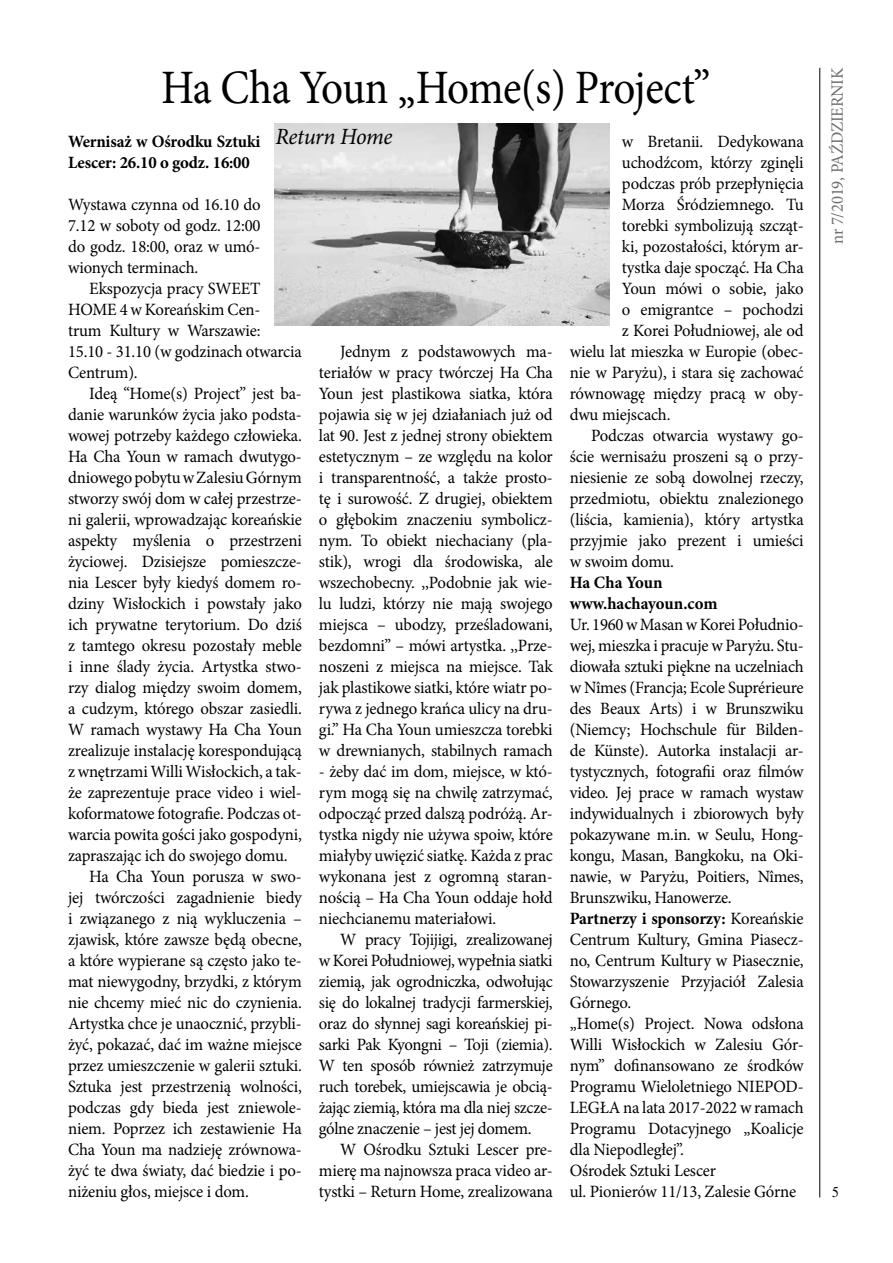
<style>
.page{position:relative;width:893px;height:1263px;background:#fff}
.page>*{position:absolute;margin:0;border:0;box-sizing:border-box;transform-origin:0 0}
.t1{font:48px "Minion Pro";letter-spacing:-.02em;color:#000;scale:.9 1}
.t2{font:italic 23.25px "Minion Pro";letter-spacing:-.02em;color:#000}
.t3{font:17.25px/21px "Minion Pro";letter-spacing:-.01em;color:#000;text-align:justify}
.t4{font:700 17.25px/21px "Minion Pro";letter-spacing:-.01em;color:#000}
.t5{font:17.25px "Minion Pro";letter-spacing:-.01em;color:#6d6e71}
.t6{font:15px "Times CE Medium";color:#000;scale:.9 1}
.s1{font-weight:700}
</style>
<div class="page">
<hr style="left:819px;top:68px;width:1px;height:1129px;background:#000">
<img style="left:274px;top:123px;width:335px;height:202px">
<h1 class="t1" style="left:161px;top:55px;width:612px">Ha Cha Youn „Home(s) Project”</h1>
<h2 class="t2" style="left:275px;top:121px;width:119px">Return Home</h2>
<p class="t3" style="left:622px;top:131px;width:183px">w Bretanii. Dedykowana</p>
<p class="t3" style="left:622px;top:152px;width:183px">uchodźcom, którzy zginęli</p>
<p class="t3" style="left:622px;top:173px;width:183px">podczas prób przepłynięcia</p>
<p class="t3" style="left:622px;top:194px;width:183px">Morza Śródziemnego. Tu</p>
<p class="t3" style="left:622px;top:215px;width:183px">torebki symbolizują szcząt-</p>
<p class="t3" style="left:622px;top:236px;width:183px">ki, pozostałości, którym ar-</p>
<p class="t3" style="left:622px;top:257px;width:183px">tystka daje spocząć. Ha Cha</p>
<p class="t3" style="left:622px;top:278px;width:183px">Youn mówi o sobie, jako</p>
<p class="t3" style="left:622px;top:299px;width:183px">o emigrantce – pochodzi</p>
<p class="t3" style="left:622px;top:320px;width:183px">z Korei Południowej, ale od</p>
<p class="t3" style="left:570px;top:341px;width:235px">wielu lat mieszka w Europie (obec-</p>
<p class="t3" style="left:570px;top:362px;width:235px">nie w Paryżu), i stara się zachować</p>
<p class="t3" style="left:570px;top:383px;width:235px">równowagę między pracą w oby-</p>
<p class="t3" style="left:570px;top:404px;width:102px">dwu miejscach.</p>
<p class="t3" style="left:591px;top:425px;width:214px">Podczas otwarcia wystawy go-</p>
<p class="t3" style="left:570px;top:446px;width:235px">ście wernisażu proszeni są o przy-</p>
<p class="t3" style="left:570px;top:467px;width:235px">niesienie ze sobą dowolnej rzeczy,</p>
<p class="t3" style="left:570px;top:488px;width:235px">przedmiotu, obiektu znalezionego</p>
<p class="t3" style="left:570px;top:509px;width:235px">(liścia, kamienia), który artystka</p>
<p class="t3" style="left:570px;top:530px;width:235px">przyjmie jako prezent i umieści</p>
<p class="t3" style="left:570px;top:551px;width:106px">w swoim domu.</p>
<p class="t4" style="left:570px;top:572px;width:149px">Ha Cha Youn www.hachayoun.com</p>
<p class="t3" style="left:570px;top:614px;width:235px;text-align:left">Ur. 1960 w Masan w Korei Południo&shy;wej, mieszka i pracuje w Paryżu. Stu&shy;diowała sztuki piękne na uczelniach w Nîmes (Francja; Ecole Suprérieure des Beaux Arts) i w Brunszwiku (Niemcy; Hochschule für Bilden&shy;de Künste). Autorka instalacji ar&shy;tystycznych, fotografii oraz filmów video. Jej prace w ramach wystaw indywidualnych i zbiorowych były pokazywane m.in. w Seulu, Hong&shy;kongu, Masan, Bangkoku, na Oki&shy;nawie, w Paryżu, Poitiers, Nîmes,<br>Brunszwiku, Hanowerze.<br><span class="s1">Partnerzy i sponsorzy:</span> Koreańskie<br>Centrum Kultury, Gmina Piasecz&shy;no, Centrum Kultury w Piasecznie,<br>Stowarzyszenie Przyjaciół Zalesia<br>Górnego.<br>„Home(s) Project. Nowa odsłona<br>Willi Wisłockich w Zalesiu Gór&shy;nym” dofinansowano ze środków<br>Programu Wieloletniego NIEPOD-<br>LEGŁA na lata 2017-2022 w ramach<br>Programu Dotacyjnego „Koalicje dla Niepodległej”.<br>Ośrodek Sztuki Lescer<br>ul. Pionierów 11/13, Zalesie Górne</p>
<p class="t4" style="left:68px;top:131px;width:194px">Wernisaż w Ośrodku Sztuki<br>Lescer: 26.10 o godz. 16:00</p>
<p class="t3" style="left:68px;top:194px;width:194px">Wystawa czynna od 16.10 do 7.12 w soboty od godz. 12:00 do godz. 18:00, oraz w umó&shy;wionych terminach.</p>
<p class="t3" style="left:68px;top:278px;width:235px;text-align:left;text-indent:21px">Ekspozycja pracy SWEET<br>HOME 4 w Koreańskim Cen-<br>trum Kultury w Warszawie:<br>15.10 - 31.10 (w godzinach otwarcia<br>Centrum).</p>
<p class="t3" style="left:89px;top:383px;width:214px">Ideą “Home(s) Project” jest ba-</p>
<p class="t3" style="left:68px;top:404px;width:235px">danie warunków życia jako podsta-</p>
<p class="t3" style="left:68px;top:425px;width:235px">wowej potrzeby każdego człowieka.</p>
<p class="t3" style="left:68px;top:446px;width:235px">Ha Cha Youn w ramach dwutygo-</p>
<p class="t3" style="left:68px;top:467px;width:235px">dniowego pobytu w Zalesiu Górnym</p>
<p class="t3" style="left:68px;top:488px;width:235px">stworzy swój dom w całej przestrze-</p>
<p class="t3" style="left:68px;top:509px;width:235px">ni galerii, wprowadzając koreańskie</p>
<p class="t3" style="left:68px;top:530px;width:235px">aspekty myślenia o przestrzeni</p>
<p class="t3" style="left:68px;top:551px;width:235px">życiowej. Dzisiejsze pomieszcze-</p>
<p class="t3" style="left:68px;top:572px;width:235px">nia Lescer były kiedyś domem ro-</p>
<p class="t3" style="left:68px;top:593px;width:235px">dziny Wisłockich i powstały jako</p>
<p class="t3" style="left:68px;top:614px;width:232px">ich prywatne terytorium. Do dziś</p>
<p class="t3" style="left:68px;top:635px;width:235px">z tamtego okresu pozostały meble</p>
<p class="t3" style="left:68px;top:656px;width:235px">i inne ślady życia. Artystka stwo-</p>
<p class="t3" style="left:68px;top:677px;width:235px">rzy dialog między swoim domem,</p>
<p class="t3" style="left:68px;top:698px;width:235px">a cudzym, którego obszar zasiedli.</p>
<p class="t3" style="left:68px;top:719px;width:235px">W ramach wystawy Ha Cha Youn</p>
<p class="t3" style="left:68px;top:740px;width:231px">zrealizuje instalację korespondującą</p>
<p class="t3" style="left:68px;top:761px;width:235px">z wnętrzami Willi Wisłockich, a tak-</p>
<p class="t3" style="left:68px;top:782px;width:235px">że zaprezentuje prace video i wiel-</p>
<p class="t3" style="left:68px;top:803px;width:235px">koformatowe fotografie. Podczas ot-</p>
<p class="t3" style="left:68px;top:824px;width:235px">warcia powita goś ci jako gospodyni,</p>
<p class="t3" style="left:68px;top:845px;width:221px">zapraszając ich do swojego domu.</p>
<p class="t3" style="left:89px;top:866px;width:214px">Ha Cha Youn porusza w swo-</p>
<p class="t3" style="left:68px;top:887px;width:235px">jej twórczości zagadnienie biedy</p>
<p class="t3" style="left:68px;top:908px;width:235px">i związanego z nią wykluczenia –</p>
<p class="t3" style="left:68px;top:929px;width:235px">zjawisk, które zawsze będą obecne,</p>
<p class="t3" style="left:68px;top:950px;width:235px">a które wypierane są często jako te-</p>
<p class="t3" style="left:68px;top:971px;width:235px">mat niewygodny, brzydki, z którym</p>
<p class="t3" style="left:68px;top:992px;width:235px">nie chcemy mieć nic do czynienia.</p>
<p class="t3" style="left:68px;top:1013px;width:235px">Artystka chce je unaocznić, przybli-</p>
<p class="t3" style="left:68px;top:1034px;width:235px">żyć, pokazać, dać im ważne miejsce</p>
<p class="t3" style="left:68px;top:1055px;width:235px">przez umieszczenie w galerii sztuki.</p>
<p class="t3" style="left:68px;top:1076px;width:235px">Sztuka jest przestrzenią wolności,</p>
<p class="t3" style="left:68px;top:1097px;width:235px">podczas gdy bieda jest zniewole-</p>
<p class="t3" style="left:68px;top:1118px;width:235px">niem. Poprzez ich zestawienie Ha</p>
<p class="t3" style="left:68px;top:1139px;width:235px">Cha Youn ma nadzieję zrównowa-</p>
<p class="t3" style="left:68px;top:1160px;width:235px">żyć te dwa światy, dać biedzie i po-</p>
<p class="t3" style="left:68px;top:1181px;width:182px">niżeniu głos, miejsce i dom.</p>
<p class="t3" style="left:319px;top:341px;width:235px;text-indent:21px">Jednym z podstawowych ma&shy;teriałów w pracy twórczej Ha Cha Youn jest plastikowa siatka, która pojawia się w jej działaniach już od lat 90. Jest z jednej strony obiektem estetycznym – ze względu na kolor i transparentność, a także prosto&shy;tę i surowość. Z drugiej, obiektem o głębokim znaczeniu symbolicz&shy;nym. To obiekt niechaciany (pla&shy;stik), wrogi dla środowiska, ale wszechobecny. ,,Podobnie jak wie&shy;lu ludzi, którzy nie mają swojego miejsca – ubodzy, prześladowani, bezdomni” – mówi artystka. ,,Prze&shy;noszeni z miejsca na miejsce. Tak jak plastikowe siatki, które wiatr po&shy;rywa z jednego krańca ulicy na dru&shy;gi.” Ha Cha Youn umieszcza torebki w drewnianych, stabilnych ramach</p>
<p class="t3" style="left:319px;top:761px;width:235px">- żeby dać im dom, miejsce, w któ&shy;rym mogą się na chwilę zatrzymać, odpocząć przed dalszą podróżą. Ar&shy;tystka nigdy nie używa spoiw, które miałyby uwięzić siatkę. Każda z prac wykonana jest z ogromną staran&shy;nością – Ha Cha Youn oddaje hołd niechcianemu materiałowi.</p>
<p class="t3" style="left:319px;top:929px;width:235px;text-indent:21px">W pracy Tojijigi, zrealizowanej w Korei Południowej, wypełnia siatki ziemią, jak ogrodniczka, odwołując się do lokalnej tradycji farmerskiej, oraz do słynnej sagi koreańskiej pi&shy;sarki Pak Kyongni – Toji (ziemia).<br>W ten sposób również zatrzymuje ruch torebek, umiejscawia je obcią&shy;żając ziemią, która ma dla niej szcze&shy;gólne znaczenie – jest jej domem.</p>
<p class="t3" style="left:319px;top:1139px;width:235px;text-indent:21px">W Ośrodku Sztuki Lescer pre&shy;mierę ma najnowsza praca video ar&shy;tystki – Return Home, zrealizowana</p>
<p class="t5" style="left:826px;top:244px;width:177px;rotate:-90deg">nr 7/2019, PAŹDZIERNIK</p>
<p class="t6" style="left:832px;top:1183px;width:9px">5</p>
</div>
